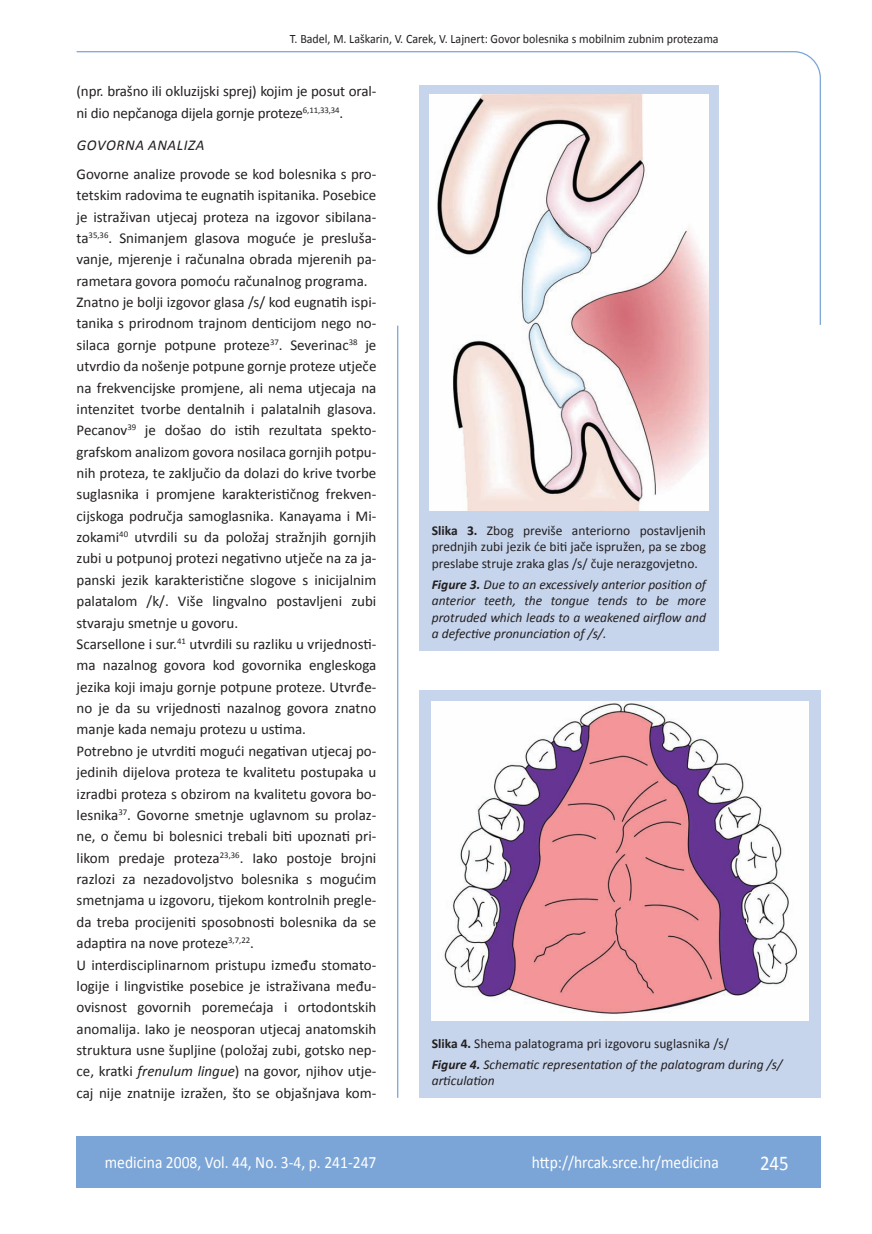
<style>
.page{position:relative;width:872px;height:1234px;background:#fff}
.page>*{position:absolute;margin:0;border:0;box-sizing:border-box;transform-origin:0 0}
.t1{font:21px "Calibri";color:#fff;scale:.9 1}
.t2{font:17.25px "Calibri";color:#fff;scale:.9 1}
.osnovni_tekst{font:15px/21.3px "Calibri";color:#231f20;text-align:justify}
.podpodnaslov{font:italic 15px "Calibri";letter-spacing:.04em;color:#231f20}
.potpis_slika{font:italic 13.5px/16.5px "Calibri";color:#231f20;text-align:justify}
.potpis_slika-2{font:13.5px/16.5px "Calibri";color:#231f20;text-align:justify}
.glava{font:12.75px "Calibri";color:#231f20;scale:.94 1}
.s1{font-style:italic}
.s2{font-weight:700}
</style>
<div class="page">
<div style="left:419px;top:85px;width:300px;height:566px;background:#c6d5ec"></div>
<img style="left:429px;top:326px;width:279px;height:184px">
<div style="left:419px;top:690px;width:401px;height:407px;background:#c6d5ec"></div>
<img style="left:431px;top:701px;width:377px;height:318px">
<svg style="left:76px;top:51px;width:745px;height:275px"></svg>
<hr style="left:397px;top:325px;width:1px;height:772px;background:#7ca5d7">
<div style="left:77px;top:1135px;width:744px;height:51px;background:#7ca5d7"></div>
<p class="glava" style="left:290px;top:30px;width:457px">T. Badel, M. Laškarin, V. Carek, V. Lajnert: Govor bolesnika s mobilnim zubnim protezama</p>
<p class="osnovni_tekst" style="left:77px;top:80px;width:301px">(npr. brašno ili okluzijski sprej) kojim je posut oral&shy;ni dio nepčanoga dijela gornje proteze<sup>6,11,33,34</sup>.</p>
<p class="podpodnaslov" style="left:77px;top:136px;width:129px">Govorna analiza</p>
<p class="osnovni_tekst" style="left:77px;top:162px;width:301px">Govorne analize provode se kod bolesnika s pro&shy;tetskim radovima te eugnatih ispitanika. Posebice je istraživan utjecaj proteza na izgovor sibilana&shy;ta<sup>35,36</sup>. Snimanjem glasova moguće je presluša&shy;vanje, mjerenje i računalna obrada mjerenih pa&shy;rametara govora pomoću računalnog programa.</p>
<p class="osnovni_tekst" style="left:77px;top:290px;width:301px">Znatno je bolji izgovor glasa /s/ kod eugnatih ispi&shy;tanika s prirodnom trajnom denticijom nego no&shy;silaca gornje potpune proteze<sup>37</sup>. Severinac<sup>38</sup> je utvrdio da nošenje potpune gornje proteze utječe na frekvencijske promjene, ali nema utjecaja na intenzitet tvorbe dentalnih i palatalnih glasova.<br>Pecanov<sup>39</sup> je došao do istih rezultata spekto&shy;grafskom analizom govora nosilaca gornjih potpu&shy;nih proteza, te zaključio da dolazi do krive tvorbe suglasnika i promjene karakterističnog frekven&shy;cijskoga područja samoglasnika. Kanayama i Mi&shy;zokami<sup>40</sup> utvrdili su da položaj stražnjih gornjih zubi u potpunoj protezi negativno utječe na za ja&shy;panski jezik karakteristične slogove s inicijalnim palatalom /k/. Više lingvalno postavljeni zubi stvaraju smetnje u govoru.</p>
<p class="osnovni_tekst" style="left:77px;top:632px;width:301px">Scarsellone i sur.<sup>41</sup> utvrdili su razliku u vrijednosti&shy;ma nazalnog govora kod govornika engleskoga jezika koji imaju gornje potpune proteze. Utvrđe&shy;no je da su vrijednosti nazalnog govora znatno manje kada nemaju protezu u ustima.</p>
<p class="osnovni_tekst" style="left:77px;top:739px;width:301px">Potrebno je utvrditi mogući negativan utjecaj po&shy;jedinih dijelova proteza te kvalitetu postupaka u izradbi proteza s obzirom na kvalitetu govora bo&shy;lesnika<sup>37</sup>. Govorne smetnje uglavnom su prolaz&shy;ne, o čemu bi bolesnici trebali biti upoznati pri&shy;likom predaje proteza<sup>23,36</sup>. Iako postoje brojni razlozi za nezadovoljstvo bolesnika s mogućim smetnjama u izgovoru, tijekom kontrolnih pregle&shy;da treba procijeniti sposobnosti bolesnika da se adaptira na nove proteze<sup>3,7,22</sup>.</p>
<p class="osnovni_tekst" style="left:77px;top:953px;width:301px">U interdisciplinarnom pristupu između stomato&shy;logije i lingvistike posebice je istraživana među&shy;ovisnost govornih poremećaja i ortodontskih anomalija. Iako je neosporan utjecaj anatomskih struktura usne šupljine (položaj zubi, gotsko nep&shy;ce, kratki <span class="s1">frenulum lingue</span>) na govor, njihov utje&shy;caj nije znatnije izražen, što se objašnjava kom-</p>
<p class="potpis_slika-2" style="left:432px;top:521px;width:276px"><span class="s2">Slika 3.</span> Zbog previše anteriorno postavljenih prednjih zubi jezik će biti jače ispružen, pa se zbog preslabe struje zraka glas /s/ čuje nerazgovjetno.</p>
<p class="potpis_slika" style="left:432px;top:575px;width:276px"><span class="s2">Figure 3.</span> Due to an excessively anterior position of anterior teeth, the tongue tends to be more protruded which leads to a weakened airflow and a defective pronunciation of /s/.</p>
<p class="potpis_slika-2" style="left:432px;top:1034px;width:299px"><span class="s2">Slika 4.</span> Shema palatograma pri izgovoru suglasnika /s/</p>
<p class="potpis_slika" style="left:432px;top:1054px;width:352px"><span class="s2">Figure 4.</span> Schematic representation of the palatogram during /s/ articulation</p>
<p class="t2" style="left:105px;top:1151px;width:303px">medicina 2008, Vol. 44, No. 3-4, p. 241-247</p>
<p class="t2" style="left:532px;top:1151px;width:209px">http://hrcak.srce.hr/medicina</p>
<p class="t1" style="left:760px;top:1149px;width:33px">245</p>
</div>
